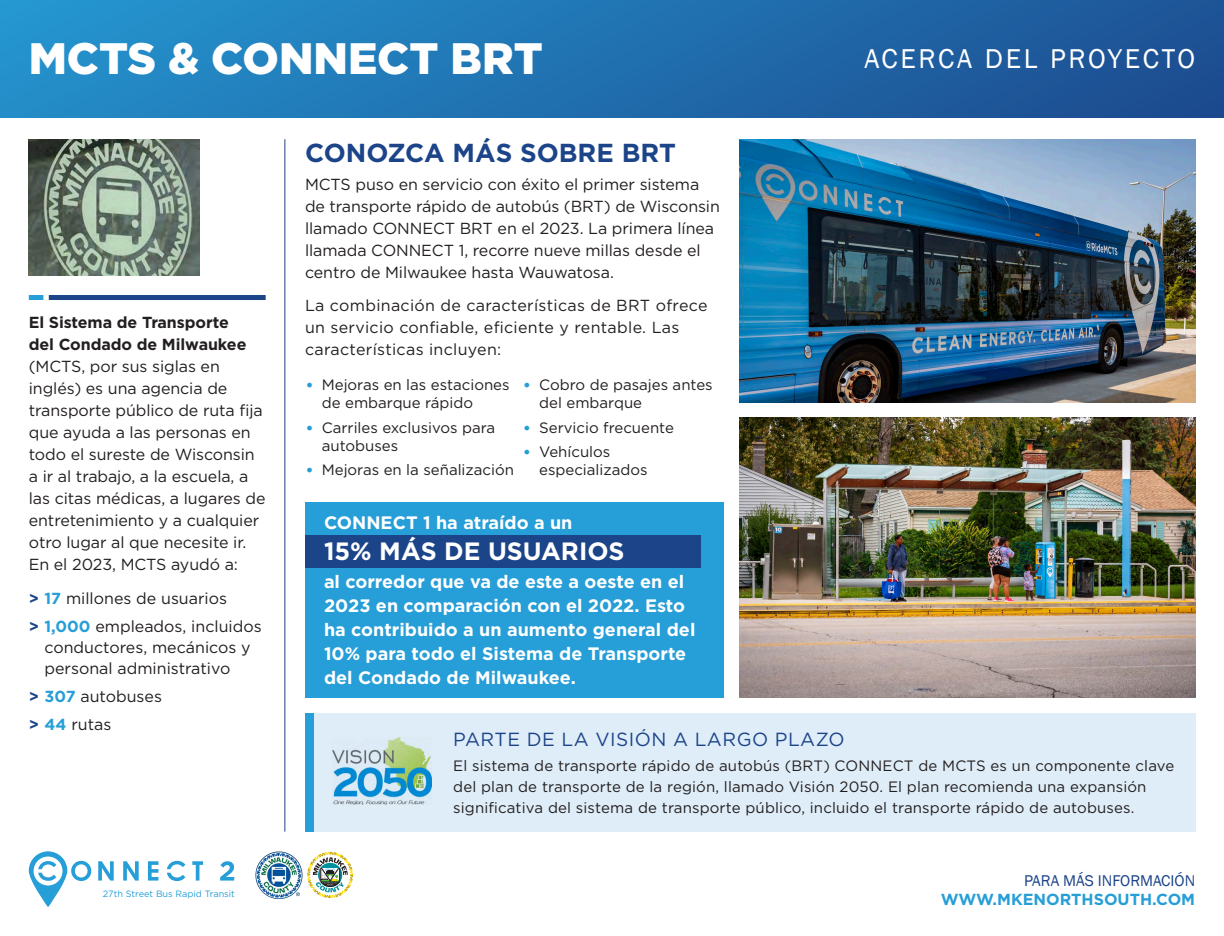
<style>
.page{position:relative;width:1224px;height:936px;background:#fff}
.page>*{position:absolute;margin:0;border:0;box-sizing:border-box;transform-origin:0 0}
.t1{font:900 44px "Gotham";color:#fff}
.Semibold_Left{font:28px "Franklin Gothic";letter-spacing:.1em;color:#fff}
.Left_Semibold_48_pt{font:700 26px "Gotham";color:#1c4489}
.Body_Copy{font:700 25px "Gotham";color:#fff}
.Semibold_Left-2{font:19px "Gotham";letter-spacing:.025em;color:#1c4489}
.Body_Copy-2{font:700 18px/24px "Gotham";color:#fff}
.Paragraph_Style_small_-_CONNECT{font:16px/22px "Gotham";letter-spacing:-.005em;color:#231f20}
.Paragraph_Style_2_-_Large{font:16px/22px "Gotham";letter-spacing:.02em;color:#231f20}
.t2{font:700 16px/19.2px "Gotham";color:#269ed7;text-align:right}
.Paragraph_Style_2_-_Large-2{font:15px/18px "Gotham";color:#231f20}
.t3{font:9.15px "Gotham";color:#269ed7}
.s1{font-weight:700}
.s2{font-weight:700;color:#1c4489}
.s3{font-weight:700;color:#269ed7}
.s4{font-weight:900;font-size:14px;color:#269ed7}
.s5{font-family:"Franklin Gothic";font-weight:400;color:#1c4489}
</style>
<div class="page">
<div style="left:0;top:0;width:1224px;height:117px;background:linear-gradient(to right,#2493cd,#1d4e92)"></div>
<svg style="left:307px;top:852px;width:46px;height:46px"></svg>
<img style="left:255px;top:852px;width:48px;height:46px">
<svg style="left:29px;top:851px;width:62px;height:56px"></svg>
<svg style="left:98px;top:861px;width:16px;height:20px"></svg>
<svg style="left:123px;top:861px;width:16px;height:20px"></svg>
<svg style="left:192px;top:861px;width:11px;height:20px"></svg>
<svg style="left:167px;top:861px;width:18px;height:20px"></svg>
<svg style="left:148px;top:861px;width:10px;height:20px"></svg>
<svg style="left:220px;top:861px;width:14px;height:20px"></svg>
<div style="left:305px;top:713px;width:890px;height:119px;background:#dfedf8"></div>
<img style="left:333px;top:738px;width:99px;height:67px">
<div style="left:305px;top:713px;width:8px;height:119px;background:#269ed7"></div>
<div style="left:29px;top:295px;width:14px;height:5px;background:#269ed7"></div>
<div style="left:49px;top:295px;width:217px;height:5px;background:#1c4489"></div>
<img style="left:739px;top:139px;width:456px;height:263px">
<img style="left:739px;top:418px;width:456px;height:280px">
<div style="left:305px;top:502px;width:419px;height:196px;background:#269ed7"></div>
<div style="left:305px;top:535px;width:395px;height:33px;background:#1c4489"></div>
<img style="left:29px;top:139px;width:171px;height:136px">
<hr style="left:285px;top:139px;width:1px;height:693px;background:#1c4489">
<p class="t1" style="left:29px;top:33px;width:515px">MCTS &amp; CONNECT BRT</p>
<p class="Semibold_Left" style="left:864px;top:41px;width:332px">ACERCA DEL PROYECTO</p>
<p class="Paragraph_Style_small_-_CONNECT" style="left:29px;top:311px;width:238px"><span class="s1">El Sistema de Transporte<br>del Condado de Milwaukee </span>(MCTS, por sus siglas en inglés) es una agencia de transporte público de ruta fija que ayuda a las personas en todo el sureste de Wisconsin a ir al trabajo, a la escuela, a las citas médicas, a lugares de entretenimiento y a cualquier otro lugar al que necesite ir.<br>En el 2023, MCTS ayudó a:</p>
<p class="Paragraph_Style_small_-_CONNECT" style="left:29px;top:587px;width:200px"><span class="s2">&gt;</span> <span class="s3">17</span> millones de usuarios</p>
<p class="Paragraph_Style_small_-_CONNECT" style="left:45px;top:615px;width:219px;line-height:21px;text-indent:-16px"><span class="s2">&gt;</span> <span class="s3">1,000</span> empleados, incluidos conductores, mecánicos y personal administrativo</p>
<p class="Paragraph_Style_small_-_CONNECT" style="left:29px;top:685px;width:135px"><span class="s2">&gt;</span> <span class="s3">307</span> autobuses</p>
<p class="Paragraph_Style_small_-_CONNECT" style="left:29px;top:713px;width:84px"><span class="s2">&gt;</span> <span class="s3">44</span> rutas</p>
<p class="t3" style="left:103px;top:888px;width:134px">27th Street Bus Rapid Transit</p>
<p class="Left_Semibold_48_pt" style="left:305px;top:138px;width:373px">CONOZCA MÁS SOBRE BRT</p>
<p class="Paragraph_Style_small_-_CONNECT" style="left:305px;top:173px;width:416px">MCTS puso en servicio con éxito el primer sistema de transporte rápido de autobús (BRT) de Wisconsin llamado CONNECT BRT en el 2023. La primera línea llamada CONNECT 1, recorre nueve millas desde el centro de Milwaukee hasta Wauwatosa.</p>
<p class="Paragraph_Style_2_-_Large" style="left:305px;top:294px;width:404px">La combinación de características de BRT ofrece un servicio confiable, eficiente y rentable. Las características incluyen:</p>
<p class="Paragraph_Style_2_-_Large-2" style="left:322px;top:375px;width:189px;text-indent:-16px"><span class="s4">•</span> Mejoras en las estaciones de embarque rápido</p>
<p class="Paragraph_Style_2_-_Large-2" style="left:322px;top:418px;width:175px;text-indent:-16px"><span class="s4">•</span> Carriles exclusivos para autobuses</p>
<p class="Paragraph_Style_2_-_Large-2" style="left:306px;top:461px;width:210px"><span class="s4">•</span> Mejoras en la señalización</p>
<p class="Paragraph_Style_2_-_Large-2" style="left:539px;top:375px;width:175px;text-indent:-16px"><span class="s4">•</span> Cobro de pasajes antes del embarque</p>
<p class="Paragraph_Style_2_-_Large-2" style="left:523px;top:418px;width:152px"><span class="s4">•</span> Servicio frecuente</p>
<p class="Paragraph_Style_2_-_Large-2" style="left:539px;top:443px;width:110px;text-indent:-16px"><span class="s4">•</span> Vehículos especializados</p>
<p class="Body_Copy-2" style="left:324px;top:510px;width:250px">CONNECT 1 ha atraído a un</p>
<p class="Body_Copy" style="left:324px;top:537px;width:302px">15% MÁS DE USUARIOS</p>
<p class="Body_Copy-2" style="left:324px;top:570px;width:373px">al corredor que va de este a oeste en el 2023 en comparación con el 2022. Esto ha contribuido a un aumento general del 10% para todo el Sistema de Transporte del Condado de Milwaukee.</p>
<p class="Semibold_Left-2" style="left:453px;top:727px;width:393px">PARTE DE LA VISIÓN A LARGO PLAZO</p>
<p class="Paragraph_Style_2_-_Large-2" style="left:453px;top:755px;width:723px;line-height:21px">El sistema de transporte rápido de autobús (BRT) CONNECT de MCTS es un componente clave del plan de transporte de la región, llamado Visión 2050. El plan recomienda una expansión significativa del sistema de transporte público, incluido el transporte rápido de autobuses.</p>
<p class="t2" style="left:941px;top:870px;width:256px"><span class="s5">PARA MÁS INFORMACIÓN<br></span>WWW.MKENORTHSOUTH.COM</p>
</div>
